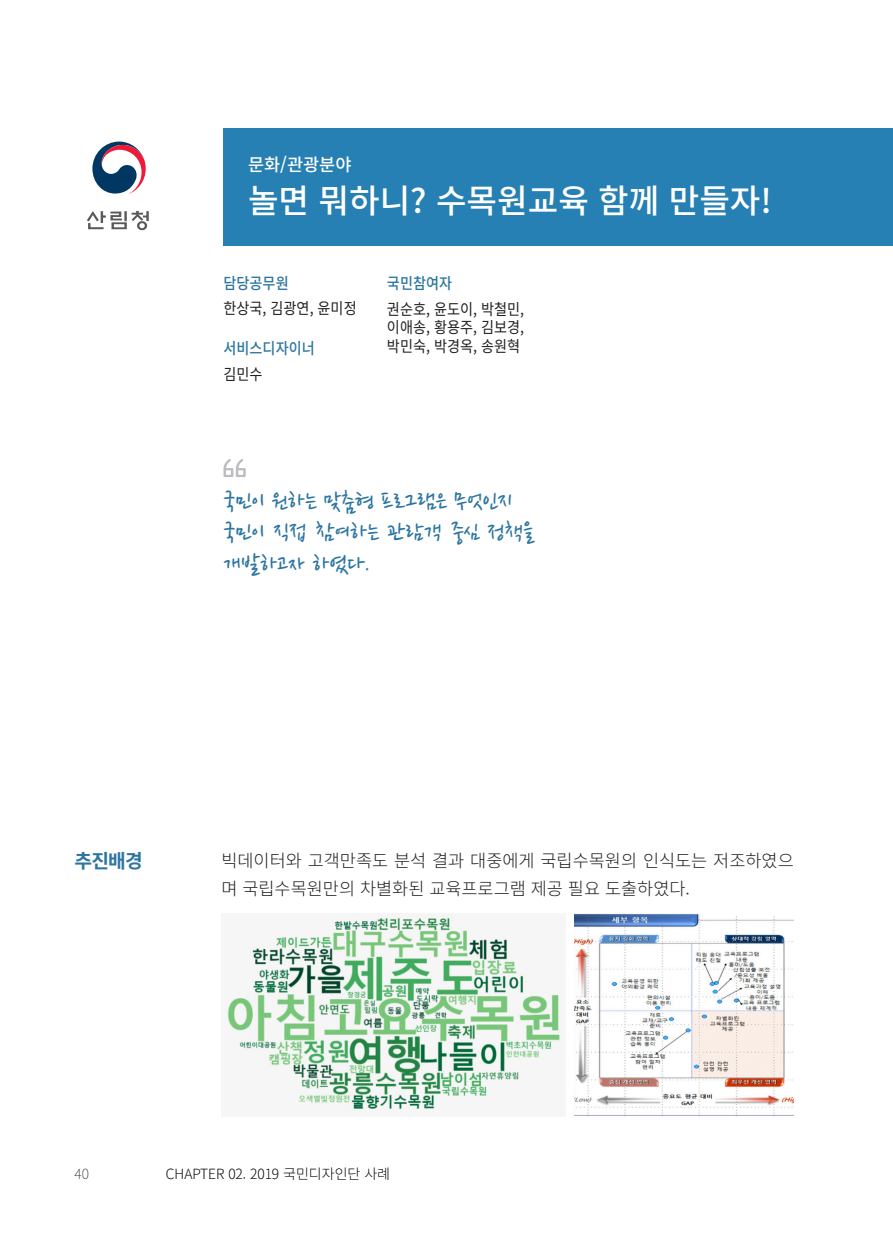
<style>
.page{position:relative;width:893px;height:1241px;background:#fff}
.page>*{position:absolute;margin:0;border:0;box-sizing:border-box;transform-origin:0 0}
.t1{font:500 33.25px "Noto Sans CJ Kkr";color:#fff}
.t2{font:26.25px/31.5px "Nanum Pen";color:#2c75a1}
.t3{font:700 19.25px "Noto Sans CJ Kkr";color:#2c75a1}
.t4{font:300 17.5px/28px "Noto Sans CJ Kkr";color:#231f20}
.t5{font:500 17.5px "Noto Sans CJ Kkr";color:#fff}
.t6{font:15.75px/18.9px "Noto Sans CJ Kkr";color:#231f20;text-align:justify;scale:.9 1}
.t7{font:500 15.75px "Noto Sans CJ Kkr";color:#2c75a1;scale:.9 1}
.t8{font:100 14px "Noto Sans CJ Kkr";color:#231f20}
</style>
<div class="page">
<div style="left:224px;top:128px;width:669px;height:118px;background:#2680b4"></div>
<svg style="left:87px;top:211px;width:62px;height:19px"></svg>
<img style="left:226px;top:915px;width:335px;height:195px">
<img style="left:575px;top:913px;width:219px;height:203px">
<svg style="left:92px;top:141px;width:54px;height:53px"></svg>
<svg style="left:223px;top:459px;width:23px;height:18px"></svg>
<p class="t5" style="left:248px;top:155px;width:105px">문화/관광분야</p>
<p class="t1" style="left:248px;top:182px;width:525px">놀면 뭐하니? 수목원교육 함께 만들자!</p>
<p class="t7" style="left:223px;top:274px;width:74px">담당공무원</p>
<p class="t6" style="left:223px;top:299px;width:150px">한상국, 김광연, 윤미정</p>
<p class="t7" style="left:223px;top:339px;width:103px">서비스디자이너</p>
<p class="t6" style="left:223px;top:364px;width:45px">김민수</p>
<p class="t7" style="left:387px;top:274px;width:74px">국민참여자</p>
<p class="t6" style="left:387px;top:299px;width:154px">권순호, 윤도이, 박철민, 이애송, 황용주, 김보경, 박민숙, 박경옥, 송원혁</p>
<p class="t2" style="left:223px;top:486px;width:290px">국민이 원하는 맞춤형 프로그램은 무엇인지</p>
<p class="t2" style="left:223px;top:517px;width:311px">국민이 직접 참여하는 관람객 중심 정책을 개발하고자 하였다.</p>
<p class="t3" style="left:74px;top:850px;width:70px">추진배경</p>
<p class="t4" style="left:221px;top:846px;width:574px">빅데이터와 고객만족도 분석 결과 대중에게 국립수목원의 인식도는 저조하였으 며 국립수목원만의 차별화된 교육프로그램 제공 필요 도출하였다.</p>
<p class="t8" style="left:74px;top:1165px;width:16px">40</p>
<p class="t8" style="left:166px;top:1165px;width:226px">CHAPTER 02. 2019 국민디자인단 사례</p>
</div>
